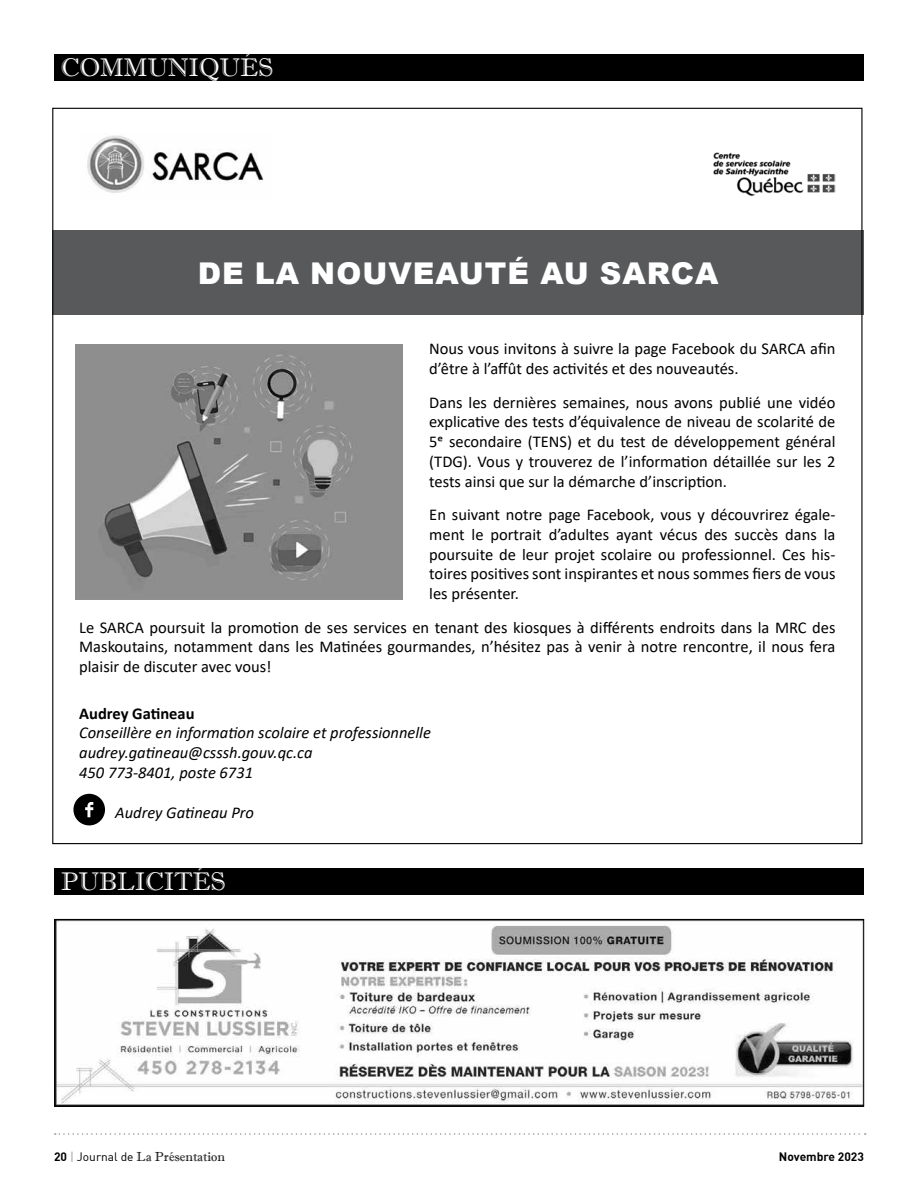
<style>
.page{position:relative;width:918px;height:1188px;background:#fff}
.page>*{position:absolute;margin:0;border:0;box-sizing:border-box;transform-origin:0 0}
.t1{font:900 30px "Arial";letter-spacing:.035em;color:#fff}
.t2{font:25.5px "Imprint MT Shadow";color:#fff}
.t3{font:16.5px/19.8px "Calibri";color:#000;text-align:justify}
.t4{font:italic 16.5px/19.8px "Calibri";color:#000}
.t5{font:700 16.5px "Calibri";color:#000}
.t6{font:13.2px "Imprint MT Shadow";color:#000}
.t7{font:700 12px "DIN";color:#000}
.s1{font-family:"DIN";font-weight:700;font-size:12px}
.s2{font-family:"DIN";font-size:12px;color:#939598}
.s3{font-family:"DIN";font-size:12px}
</style>
<div class="page">
<svg style="left:55px;top:1133px;width:811px;height:2px"></svg>
<div style="left:54px;top:868px;width:810px;height:27px;background:#000"></div>
<img style="left:56px;top:921px;width:806px;height:184px">
<div style="left:54px;top:919px;width:810px;height:188px;border:1px solid #000"></div>
<div style="left:54px;top:54px;width:810px;height:27px;background:#000"></div>
<div style="left:52px;top:231px;width:812px;height:84px;background:#58595b"></div>
<img style="left:87px;top:135px;width:177px;height:58px">
<img style="left:713px;top:152px;width:122px;height:44px">
<svg style="left:73px;top:794px;width:32px;height:31px"></svg>
<img style="left:76px;top:345px;width:326px;height:254px">
<h2 class="t2" style="left:61px;top:53px;width:214px">COMMUNIQUÉS</h2>
<h1 class="t1" style="left:198px;top:251px;width:522px">DE LA NOUVEAUTÉ AU SARCA</h1>
<p class="t3" style="left:429px;top:339px;width:408px">Nous vous invitons à suivre la page Facebook du SARCA afin d’être à l’affût des activités et des nouveautés.</p>
<p class="t3" style="left:429px;top:392px;width:408px">Dans les dernières semaines, nous avons publié une vidéo explicative des tests d’équivalence de niveau de scolarité de 5e secondaire (TENS) et du test de développement général (TDG). Vous y trouverez de l’information détaillée sur les 2 tests ainsi que sur la démarche d’inscription.</p>
<p class="t3" style="left:429px;top:504px;width:408px">En suivant notre page Facebook, vous y découvrirez égale&shy;ment le portrait d’adultes ayant vécus des succès dans la poursuite de leur projet scolaire ou professionnel. Ces his&shy;toires positives sont inspirantes et nous sommes fiers de vous les présenter.</p>
<p class="t3" style="left:79px;top:617px;width:758px">Le SARCA poursuit la promotion de ses services en tenant des kiosques à différents endroits dans la MRC des Maskoutains, notamment dans les Matinées gourmandes, n’hésitez pas à venir à notre rencontre, il nous fera plaisir de discuter avec vous!</p>
<p class="t5" style="left:79px;top:701px;width:117px">Audrey Gatineau</p>
<p class="t4" style="left:79px;top:722px;width:353px">Conseillère en information scolaire et professionnelle audrey.gatineau@csssh.gouv.qc.ca<br>450 773-8401, poste 6731</p>
<p class="t4" style="left:115px;top:801px;width:140px">Audrey Gatineau Pro</p>
<h2 class="t2" style="left:61px;top:866px;width:166px">PUBLICITÉS</h2>
<p class="t6" style="left:54px;top:1149px;width:173px"><span class="s1">20</span> <span class="s2">|</span> <span class="s3">Journal de</span> La Présentation</p>
<p class="t7" style="left:779px;top:1149px;width:87px">Novembre 2023</p>
</div>
